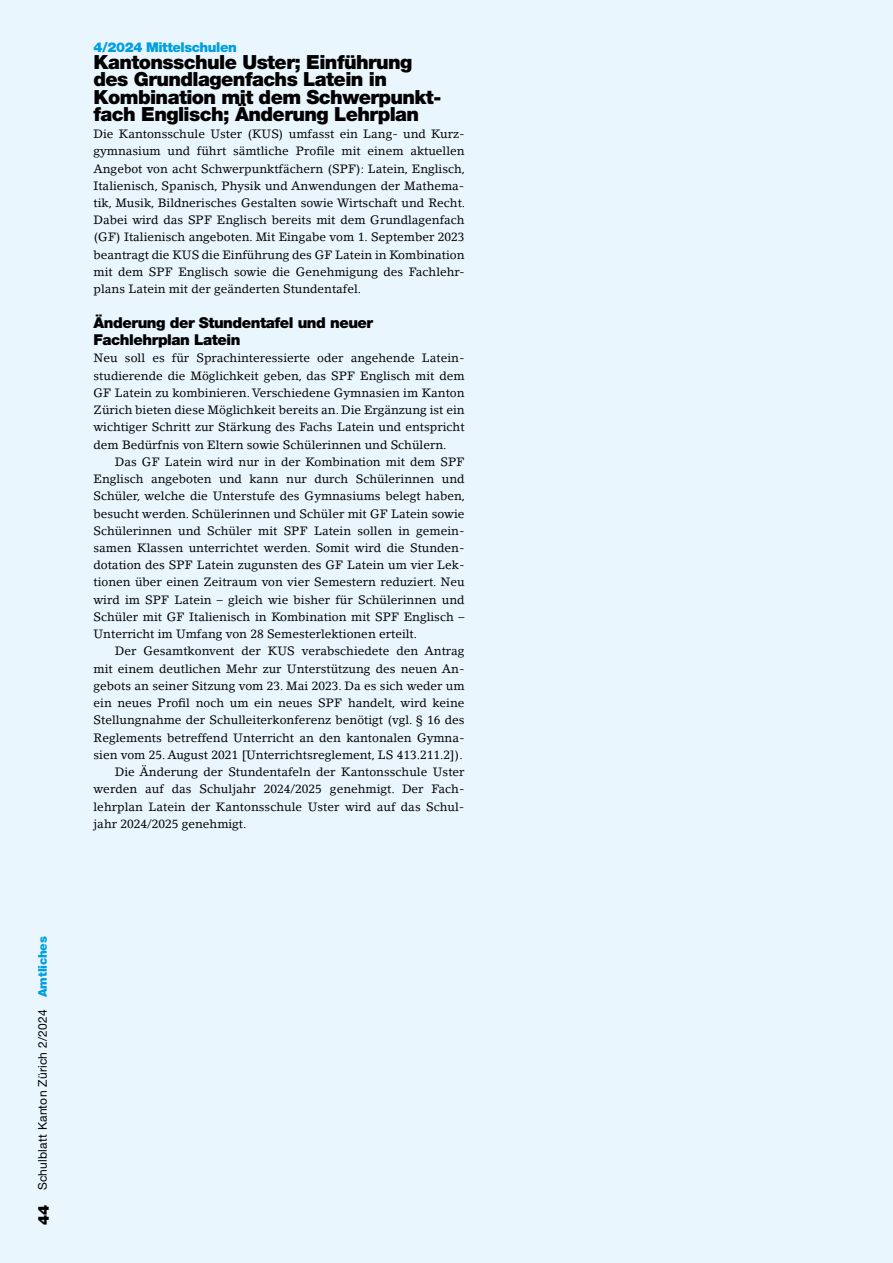
<style>
.page{position:relative;width:893px;height:1263px;background:#eaf6fe}
.page>*{position:absolute;margin:0;border:0;box-sizing:border-box;transform-origin:0 0}
.t1{font:900 19.5px/17.2px "Helvetica Neue LT Std";letter-spacing:-.03em;color:#000}
.t2{font:900 15px/17.2px "Helvetica Neue LT Std";letter-spacing:-.03em;color:#000}
.t3{font:900 13.5px "Helvetica Neue LT Std";letter-spacing:-.03em;color:#009fe3}
.t4{font:12px/17.2px "Lino Letter Std";color:#000;text-align:justify}
.t5{font:12px "Helvetica Neue LT Std";letter-spacing:.02em;color:#000}
.s1{font-weight:900;color:#009fe3}
</style>
<div class="page">
<p class="t5" style="left:35px;top:1190px;width:256px;rotate:-90deg">Schulblatt Kanton Zürich 2/2024 <span class="s1">Amtliches</span></p>
<p class="t2" style="left:35px;top:1225px;width:21px;rotate:-90deg">44</p>
<p class="t3" style="left:94px;top:39px;width:145px">4/2024 Mittelschulen</p>
<h1 class="t1" style="left:94px;top:53px;width:349px">Kantonsschule Uster; Einführung des Grundlagenfachs Latein in Kombination mit dem Schwerpunkt&shy;fach Englisch; Änderung Lehrplan</h1>
<p class="t4" style="left:94px;top:125px;width:373px">Die Kantonsschule Uster (KUS) umfasst ein Lang- und Kurz&shy;gymnasium und führt sämtliche Profile mit einem aktuellen Angebot von acht Schwerpunktfächern (SPF): Latein, Englisch, Italienisch, Spanisch, Physik und Anwendungen der Mathema&shy;tik, Musik, Bildnerisches Gestalten sowie Wirtschaft und Recht.<br>Dabei wird das SPF Englisch bereits mit dem Grundlagenfach (GF) Italienisch angeboten. Mit Eingabe vom 1. September 2023 beantragt die KUS die Einführung des GF Latein in Kombination mit dem SPF Englisch sowie die Genehmigung des Fachlehr&shy;plans Latein mit der geänderten Stundentafel.</p>
<p class="t2" style="left:94px;top:314px;width:281px">Änderung der Stundentafel und neuer<br>Fachlehrplan Latein</p>
<p class="t4" style="left:94px;top:349px;width:373px">Neu soll es für Sprachinteressierte oder angehende Latein&shy;studierende die Möglichkeit geben, das SPF Englisch mit dem GF Latein zu kombinieren. Verschiedene Gymnasien im Kanton Zürich bieten diese Möglichkeit bereits an. Die Ergänzung ist ein wichtiger Schritt zur Stärkung des Fachs Latein und entspricht dem Bedürfnis von Eltern sowie Schülerinnen und Schülern.</p>
<p class="t4" style="left:94px;top:453px;width:373px;text-indent:21px">Das GF Latein wird nur in der Kombination mit dem SPF Englisch angeboten und kann nur durch Schülerinnen und Schüler, welche die Unterstufe des Gymnasiums belegt haben, besucht werden. Schülerinnen und Schüler mit GF Latein sowie Schülerinnen und Schüler mit SPF Latein sollen in gemein&shy;samen Klassen unterrichtet werden. Somit wird die Stunden&shy;dotation des SPF Latein zugunsten des GF Latein um vier Lek&shy;tionen über einen Zeitraum von vier Semestern reduziert. Neu wird im SPF Latein – gleich wie bisher für Schülerinnen und Schüler mit GF Italienisch in Kombination mit SPF Englisch – Unterricht im Umfang von 28 Semesterlektionen erteilt.</p>
<p class="t4" style="left:115px;top:643px;width:351px">Der Gesamtkonvent der KUS verabschiedete den Antrag</p>
<p class="t4" style="left:94px;top:660px;width:372px">mit einem deutlichen Mehr zur Unterstützung des neuen An-</p>
<p class="t4" style="left:94px;top:677px;width:373px">gebots an seiner Sitzung vom 23. Mai 2023. Da es sich weder um</p>
<p class="t4" style="left:94px;top:694px;width:372px">ein neues Profil noch um ein neues SPF handelt, wird keine</p>
<p class="t4" style="left:94px;top:712px;width:372px">Stellungnahme der Schulleiterkonferenz benötigt (vgl. § 16 des</p>
<p class="t4" style="left:94px;top:729px;width:373px">Reglements betreffend Unterricht an den kantonalen Gymna-</p>
<p class="t4" style="left:94px;top:746px;width:371px">sien vom 25. August 2021 [Unterrichtsreglement, LS 413.211.2]).</p>
<p class="t4" style="left:115px;top:763px;width:351px">Die Änderung der Stundentafeln der Kantonsschule Uster</p>
<p class="t4" style="left:94px;top:780px;width:373px">werden auf das Schuljahr 2024/2025 genehmigt. Der Fach-</p>
<p class="t4" style="left:94px;top:798px;width:372px">lehrplan Latein der Kantonsschule Uster wird auf das Schul-</p>
<p class="t4" style="left:94px;top:815px;width:154px">jahr 2024/2025 genehmigt.</p>
</div>
